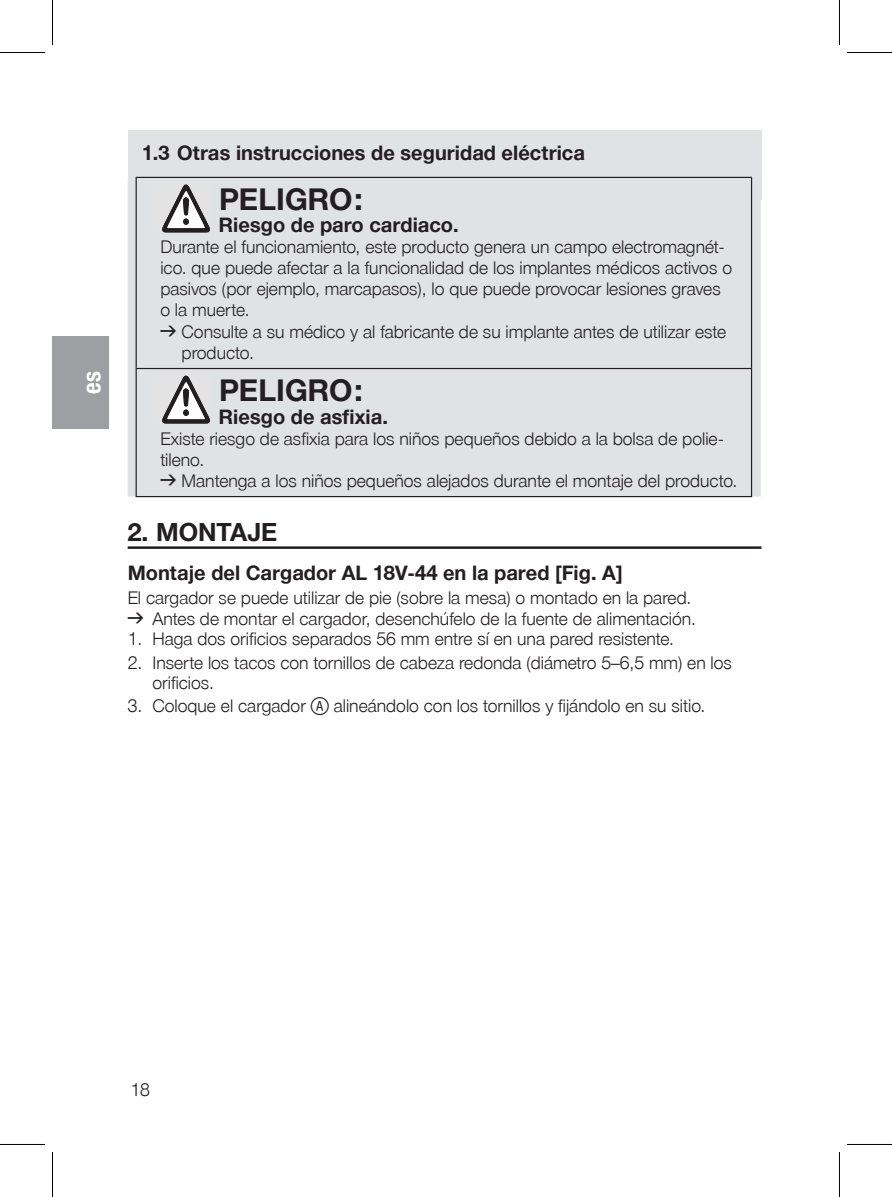
<style>
.page{position:relative;width:892px;height:1197px;background:#fff}
.page>*{position:absolute;margin:0;border:0;box-sizing:border-box;transform-origin:0 0}
.SAFE_signal_word{font:700 30px "Gardena Sans";color:#231f20}
.t1{font:700 25px "Gardena Sans";color:#231f20}
.t2{font:700 25px "Gardena Sans Cond";color:#fff}
.SAFE_source_of_hazard{font:700 20px "Gardena Sans";color:#231f20}
.SAFE_consequences{font:17.5px/21px "Gardena Sans";color:#231f20}
.paragraph_text{font:17.5px "Gardena Sans";color:#231f20}
.s1{font-family:"Gardena Sans Callouts"}
.s2{font-family:"Gardena Sans Callouts";font-size:22.5px}
</style>
<div class="page">
<div style="left:52px;top:336px;width:57px;height:92px;background:#9d9fa2"></div>
<div style="left:128px;top:130px;width:633px;height:70px;background:#e1e2e4"></div>
<hr style="left:128px;top:546px;width:633px;height:3px;background:#231f20">
<svg style="left:128px;top:177px;width:632px;height:319px;background:#dddee0"></svg>
<hr style="left:136px;top:177px;width:616px;height:1px;background:#231f20">
<hr style="left:751px;top:178px;width:1px;height:190px;background:#231f20">
<hr style="left:136px;top:368px;width:616px;height:1px;background:#231f20">
<hr style="left:751px;top:369px;width:1px;height:127px;background:#231f20">
<hr style="left:136px;top:496px;width:616px;height:1px;background:#231f20">
<hr style="left:136px;top:178px;width:1px;height:190px;background:#231f20">
<hr style="left:136px;top:369px;width:1px;height:127px;background:#231f20">
<div style="left:146px;top:180px;width:595px;height:51px;background:#e1e2e4"></div>
<div style="left:146px;top:226px;width:595px;height:95px;background:#e1e2e4"></div>
<div style="left:146px;top:303px;width:595px;height:60px;background:#e1e2e4"></div>
<svg style="left:162px;top:184px;width:48px;height:48px"></svg>
<div style="left:146px;top:371px;width:595px;height:51px;background:#e1e2e4"></div>
<div style="left:146px;top:417px;width:595px;height:53px;background:#e1e2e4"></div>
<div style="left:146px;top:452px;width:595px;height:39px;background:#e1e2e4"></div>
<svg style="left:162px;top:375px;width:48px;height:48px"></svg>
<hr style="left:0;top:52px;width:45px;height:1px;background:#000">
<hr style="left:847px;top:52px;width:45px;height:1px;background:#000">
<hr style="left:0;top:1143px;width:45px;height:1px;background:#000">
<hr style="left:847px;top:1143px;width:45px;height:1px;background:#000">
<hr style="left:52px;top:0;width:1px;height:45px;background:#000">
<hr style="left:52px;top:1151px;width:1px;height:45px;background:#000">
<hr style="left:839px;top:0;width:1px;height:45px;background:#000">
<hr style="left:839px;top:1151px;width:1px;height:45px;background:#000">
<h2 class="t2" style="left:74px;top:394px;width:24px;rotate:-90deg">es</h2>
<p class="SAFE_source_of_hazard" style="left:142px;top:138px;width:444px">1.3 Otras instrucciones de seguridad eléctrica</p>
<p class="SAFE_signal_word" style="left:219px;top:177px;width:145px">PELIGRO:</p>
<p class="SAFE_source_of_hazard" style="left:219px;top:210px;width:241px">Riesgo de paro cardiaco.</p>
<p class="SAFE_consequences" style="left:160px;top:236px;width:573px">Durante el funcionamiento, este producto genera un campo electromagnét&shy;ico. que puede afectar a la funcionalidad de los implantes médicos activos o pasivos (por ejemplo, marcapasos), lo que puede provocar lesiones graves o la muerte.</p>
<p class="SAFE_consequences" style="left:182px;top:320px;width:546px;text-indent:-21px"><span class="s1">￫</span> Consulte a su médico y al fabricante de su implante antes de utilizar este producto.</p>
<p class="SAFE_signal_word" style="left:219px;top:368px;width:145px">PELIGRO:</p>
<p class="SAFE_source_of_hazard" style="left:219px;top:401px;width:171px">Riesgo de asfixia.</p>
<p class="SAFE_consequences" style="left:160px;top:427px;width:565px">Existe riesgo de asfixia para los niños pequeños debido a la bolsa de polie&shy;tileno.</p>
<p class="SAFE_consequences" style="left:160px;top:469px;width:578px"><span class="s1">￫</span> Mantenga a los niños pequeños alejados durante el montaje del producto.</p>
<p class="t1" style="left:128px;top:514px;width:151px">2. MONTAJE</p>
<p class="SAFE_source_of_hazard" style="left:128px;top:557px;width:497px">Montaje del Cargador AL 18V-44 en la pared [Fig. A]</p>
<p class="paragraph_text" style="left:128px;top:585px;width:565px">El cargador se puede utilizar de pie (sobre la mesa) o montado en la pared.</p>
<p class="SAFE_consequences" style="left:128px;top:607px;width:570px"><span class="s1">￫</span> Antes de montar el cargador, desenchúfelo de la fuente de alimentación.</p>
<p class="SAFE_consequences" style="left:128px;top:627px;width:548px">1. Haga dos orificios separados 56 mm entre sí en una pared resistente.</p>
<p class="SAFE_consequences" style="left:152px;top:651px;width:581px;line-height:20px;text-indent:-25px">2. Inserte los tacos con tornillos de cabeza redonda (diámetro 5–6,5 mm) en los orificios.</p>
<p class="SAFE_consequences" style="left:128px;top:694px;width:579px">3. Coloque el cargador <span class="s2">!A</span> alineándolo con los tornillos y fijándolo en su sitio.</p>
<p class="SAFE_consequences" style="left:130px;top:1078px;width:21px">18</p>
</div>
